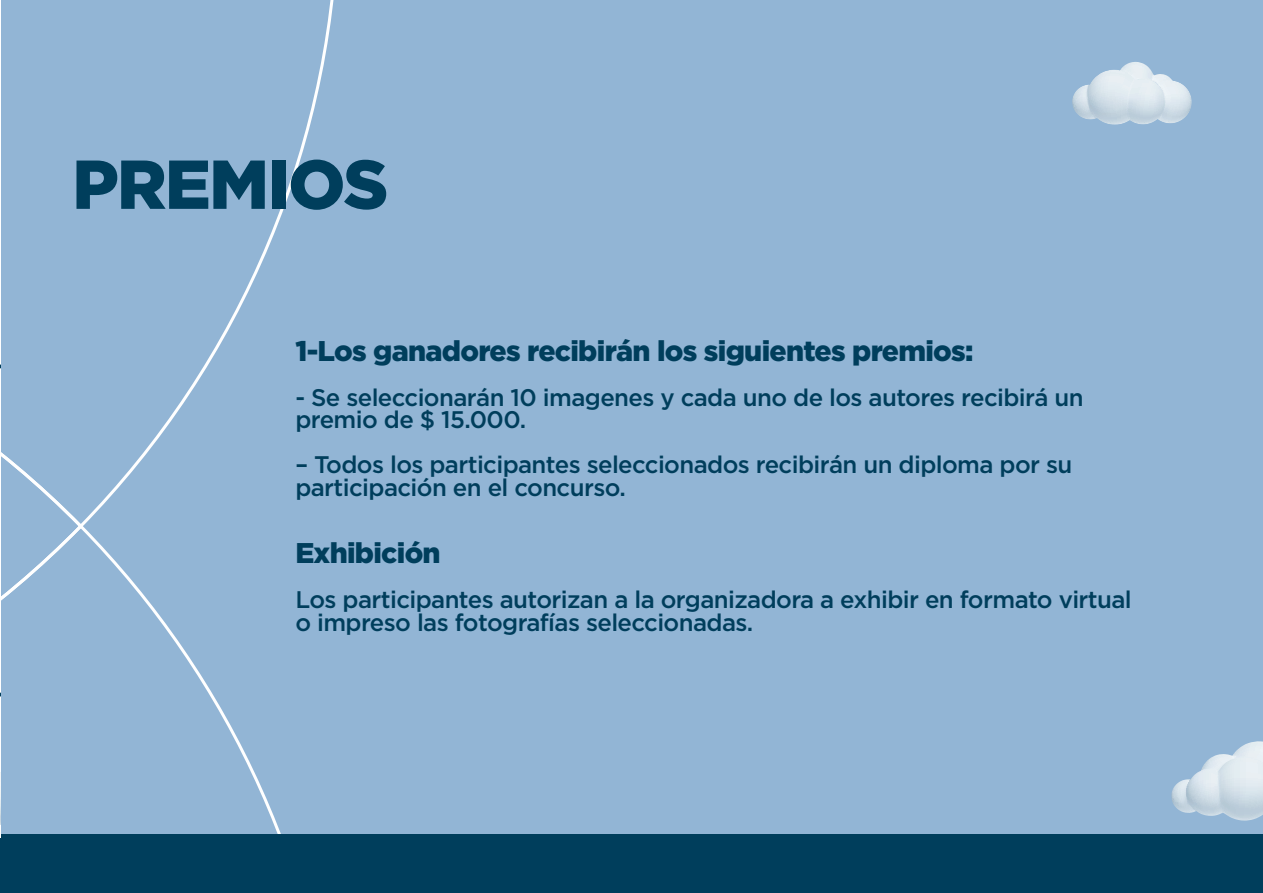
<style>
.page{position:relative;width:1263px;height:893px;background:#fff}
.page>*{position:absolute;margin:0;border:0;box-sizing:border-box;transform-origin:0 0}
.t1{font:900 69px "Gotham";letter-spacing:-.025em;color:#003e5c}
.t2{font:900 28.5px "Gotham";letter-spacing:-.025em;color:#003e5c}
.t3{font:500 24px/22.5px "Gotham";letter-spacing:-.025em;color:#003e5c}
</style>
<div class="page">
<div style="left:0;top:838px;width:1263px;height:55px;background:#003e5c"></div>
<svg style="left:0;top:761px;width:2px;height:65px"></svg>
<div style="left:2px;top:0;width:1261px;height:834px;background:#92b5d5"></div>
<svg style="left:85px;top:0;width:249px;height:522px"></svg>
<svg style="left:85px;top:522px;width:196px;height:312px"></svg>
<svg style="left:2px;top:453px;width:83px;height:147px"></svg>
<div style="left:2px;top:834px;width:1261px;height:55px;background:#003e5c"></div>
<svg style="left:1171px;top:741px;width:92px;height:80px"></svg>
<svg style="left:1072px;top:62px;width:120px;height:63px"></svg>
<h1 class="t1" style="left:72px;top:145px;width:318px">PREMIOS</h1>
<p class="t2" style="left:295px;top:334px;width:680px">1-Los ganadores recibirán los siguientes premios:</p>
<p class="t3" style="left:295px;top:385px;width:790px">- Se seleccionarán 10 imagenes y cada uno de los autores recibirá un premio de $ 15.000.</p>
<p class="t3" style="left:295px;top:453px;width:778px">– Todos los participantes seleccionados recibirán un diploma por su participación en el concurso.</p>
<p class="t2" style="left:295px;top:537px;width:147px">Exhibición</p>
<p class="t3" style="left:295px;top:588px;width:838px">Los participantes autorizan a la organizadora a exhibir en formato virtual o impreso las fotografías seleccionadas.</p>
</div>
